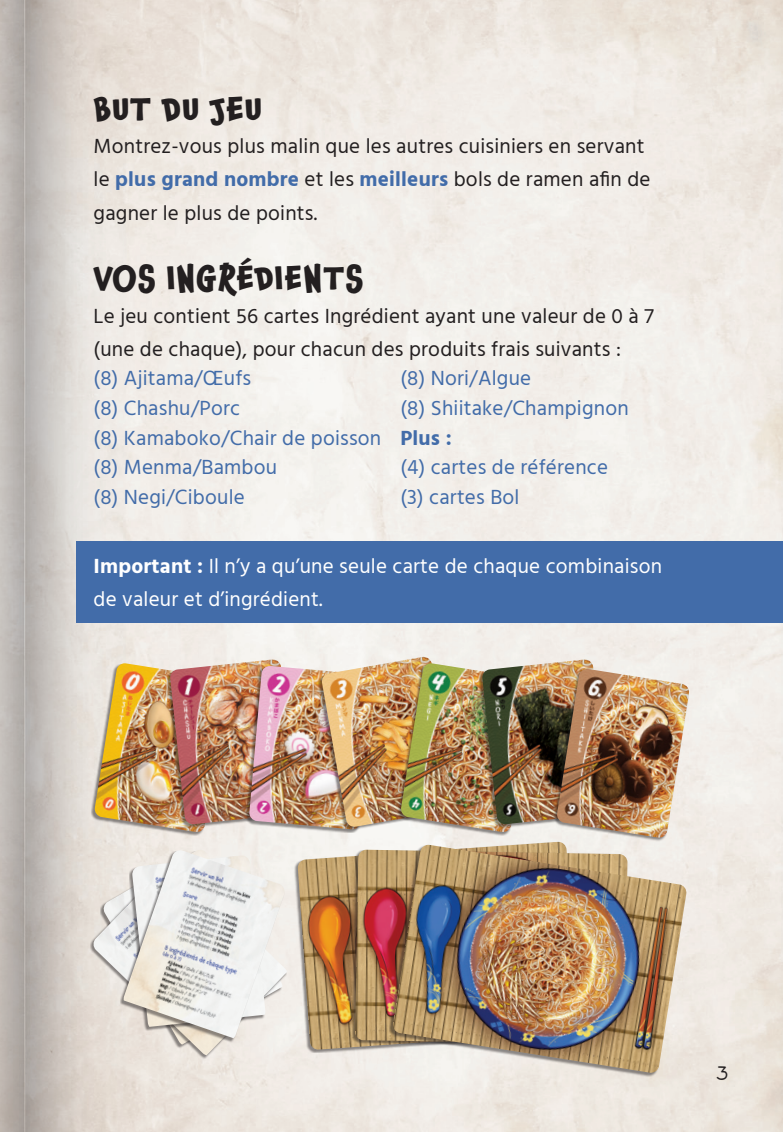
<style>
.page{position:relative;width:783px;height:1132px;background:#fff}
.page>*{position:absolute;margin:0;border:0;box-sizing:border-box;transform-origin:0 0}
.t1{font:700 33px "Chaloops";letter-spacing:.035em;color:#231f20}
.t2{font:21px/33px "Hind Guntur";letter-spacing:.01em;color:#231f20}
.t3{font:21px/29.7px "Hind Guntur";letter-spacing:.01em;color:#426ca9}
.t4{font:21px/33px "Hind Guntur";letter-spacing:.01em;color:#fff}
.t5{font:700 21px "Hind Guntur";color:#426ca9}
.t6{font:21px "Chaloops";color:#231f20}
.s1{font-weight:700;color:#426ca9}
.s2{font-weight:700}
</style>
<div class="page">
<div style="left:0;top:0;width:782px;height:1131px;background:#231f20;opacity:.5"></div>
<div style="left:77px;top:541px;width:705px;height:82px;background:#426ca9"></div>
<div style="left:91px;top:663px;width:135px;height:172px;background:#231f20;opacity:.5"></div>
<img style="left:94px;top:663px;width:133px;height:169px">
<div style="left:167px;top:660px;width:128px;height:167px;background:#231f20;opacity:.5"></div>
<img style="left:170px;top:659px;width:126px;height:165px">
<div style="left:245px;top:666px;width:126px;height:166px;background:#231f20;opacity:.5"></div>
<img style="left:249px;top:665px;width:69px;height:164px">
<div style="left:318px;top:657px;width:137px;height:173px;background:#231f20;opacity:.5"></div>
<img style="left:321px;top:656px;width:135px;height:171px">
<div style="left:397px;top:663px;width:135px;height:172px;background:#231f20;opacity:.5"></div>
<img style="left:400px;top:663px;width:133px;height:169px">
<div style="left:479px;top:660px;width:128px;height:167px;background:#231f20;opacity:.5"></div>
<img style="left:482px;top:659px;width:126px;height:165px">
<div style="left:553px;top:669px;width:135px;height:172px;background:#231f20;opacity:.5"></div>
<img style="left:556px;top:668px;width:133px;height:169px">
<img style="left:297px;top:841px;width:281px;height:208px">
<img style="left:355px;top:849px;width:34px;height:195px">
<div style="left:389px;top:845px;width:296px;height:231px;background:#231f20;opacity:.5"></div>
<img style="left:392px;top:844px;width:294px;height:228px">
<div style="left:90px;top:863px;width:196px;height:195px;background:#231f20;opacity:.5"></div>
<img style="left:93px;top:862px;width:194px;height:192px">
<div style="left:120px;top:850px;width:164px;height:191px;background:#231f20;opacity:.5"></div>
<img style="left:123px;top:850px;width:162px;height:187px">
<h1 class="t1" style="left:94px;top:81px;width:169px">BUT DU JEU</h1>
<p class="t2" style="left:94px;top:129px;width:558px">Montrez-vous plus malin que les autres cuisiniers en servant le <span class="s1">plus grand nombre</span> et les <span class="s1">meilleurs</span> bols de ramen afin de gagner le plus de points.</p>
<h1 class="t1" style="left:94px;top:250px;width:271px">VOS INGRÉDIENTS</h1>
<p class="t2" style="left:94px;top:299px;width:561px">Le jeu contient 56 cartes Ingrédient ayant une valeur de 0 à 7 (une de chaque), pour chacun des produits frais suivants :</p>
<p class="t3" style="left:94px;top:363px;width:289px">(8) Ajitama/Œufs<br>(8) Chashu/Porc<br>(8) Kamaboko/Chair de poisson (8) Menma/Bambou<br>(8) Negi/Ciboule</p>
<p class="t3" style="left:400px;top:363px;width:230px">(8) Nori/Algue<br>(8) Shiitake/Champignon</p>
<p class="t5" style="left:400px;top:425px;width:53px">Plus :</p>
<p class="t3" style="left:400px;top:452px;width:209px">(4) cartes de référence (3) cartes Bol</p>
<p class="t4" style="left:94px;top:549px;width:570px"><span class="s2">Important :</span> Il n’y a qu’une seule carte de chaque combinaison de valeur et d’ingrédient.</p>
<p class="t6" style="left:716px;top:1052px;width:13px">3</p>
</div>
